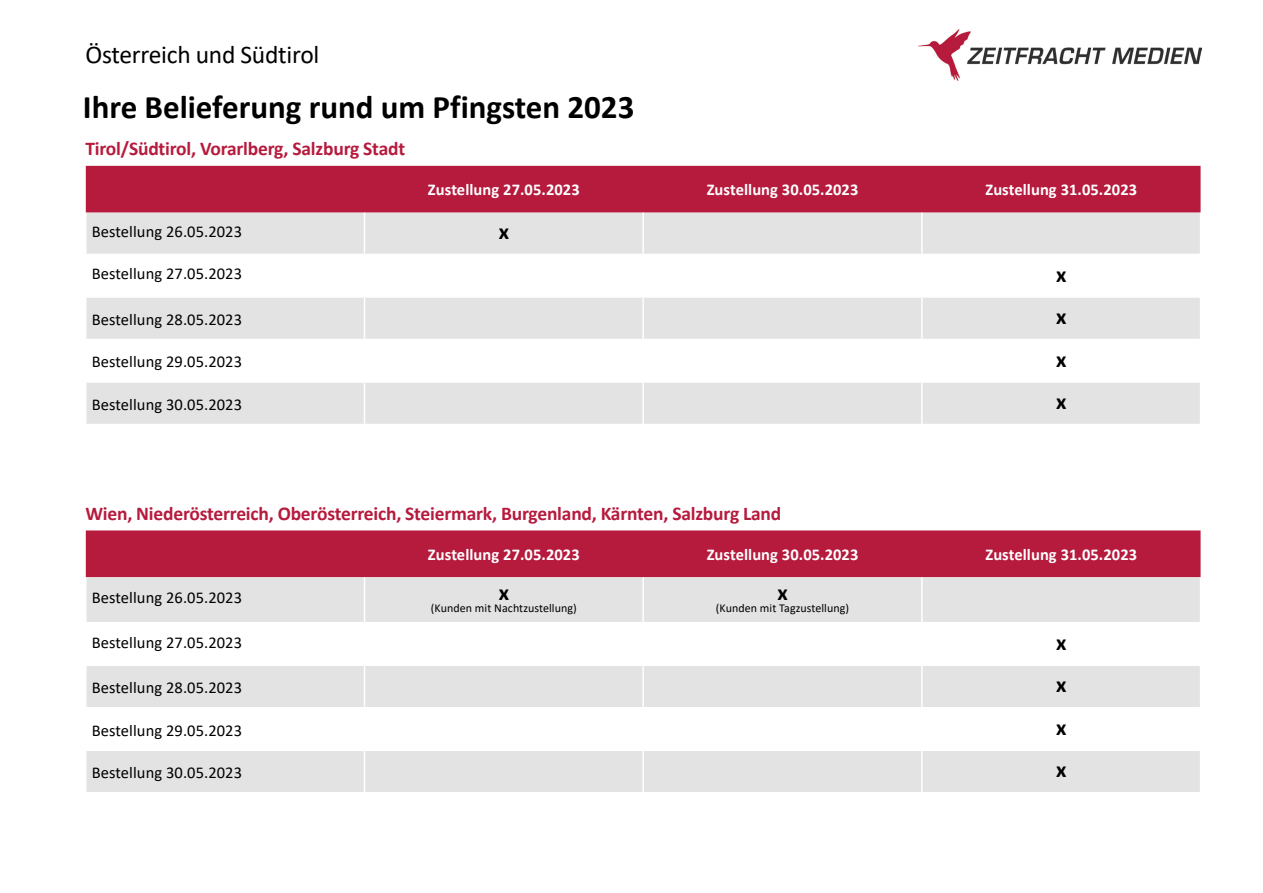
<style>
.page{position:relative;width:1263px;height:893px;background:#fff}
.page>*{position:absolute;margin:0;border:0;box-sizing:border-box;transform-origin:0 0}
.t1{font:700 33px "Calibri";color:#000}
.t2{font:25.5px "Calibri";letter-spacing:-.01em;color:#000}
.t3{font:700 22.5px "Calibri";color:#000}
.t4{font:700 19.5px "Calibri";letter-spacing:-.01em;color:#b61a3d}
.t5{font:16.5px "Calibri";letter-spacing:.005em;color:#000}
.t6{font:700 16.5px "Calibri";letter-spacing:.005em;color:#fff}
.t7{font:12px "Calibri";letter-spacing:.005em;color:#000}
</style>
<div class="page">
<div style="left:86px;top:166px;width:1114px;height:47px;background:#b61a3d"></div>
<div style="left:87px;top:213px;width:1113px;height:211px;background:#e3e3e3"></div>
<svg style="left:87px;top:255px;width:1113px;height:126px"></svg>
<hr style="left:364px;top:254px;width:279px;height:1px;background:#fff">
<hr style="left:364px;top:296px;width:279px;height:2px;background:#fff">
<hr style="left:364px;top:339px;width:279px;height:1px;background:#fff">
<hr style="left:364px;top:381px;width:279px;height:2px;background:#fff">
<hr style="left:642px;top:213px;width:2px;height:41px;background:#fff">
<hr style="left:643px;top:254px;width:279px;height:1px;background:#fff">
<hr style="left:642px;top:255px;width:2px;height:41px;background:#fff">
<hr style="left:643px;top:296px;width:279px;height:2px;background:#fff">
<hr style="left:642px;top:298px;width:2px;height:41px;background:#fff">
<hr style="left:643px;top:339px;width:279px;height:1px;background:#fff">
<hr style="left:642px;top:340px;width:2px;height:41px;background:#fff">
<hr style="left:643px;top:381px;width:279px;height:2px;background:#fff">
<hr style="left:642px;top:383px;width:2px;height:41px;background:#fff">
<hr style="left:921px;top:213px;width:2px;height:41px;background:#fff">
<hr style="left:922px;top:254px;width:279px;height:1px;background:#fff">
<hr style="left:921px;top:255px;width:2px;height:41px;background:#fff">
<hr style="left:922px;top:296px;width:279px;height:2px;background:#fff">
<hr style="left:921px;top:298px;width:2px;height:41px;background:#fff">
<hr style="left:922px;top:339px;width:279px;height:1px;background:#fff">
<hr style="left:921px;top:340px;width:2px;height:41px;background:#fff">
<hr style="left:922px;top:381px;width:279px;height:2px;background:#fff">
<hr style="left:921px;top:383px;width:2px;height:41px;background:#fff">
<hr style="left:364px;top:213px;width:1px;height:41px;background:#fff">
<hr style="left:85px;top:254px;width:279px;height:1px;background:#fff">
<hr style="left:364px;top:255px;width:1px;height:41px;background:#fff">
<hr style="left:85px;top:296px;width:279px;height:2px;background:#fff">
<hr style="left:364px;top:298px;width:1px;height:41px;background:#fff">
<hr style="left:85px;top:339px;width:279px;height:1px;background:#fff">
<hr style="left:364px;top:340px;width:1px;height:41px;background:#fff">
<hr style="left:85px;top:381px;width:279px;height:2px;background:#fff">
<hr style="left:364px;top:383px;width:1px;height:41px;background:#fff">
<div style="left:86px;top:530px;width:1114px;height:47px;background:#b61a3d"></div>
<div style="left:87px;top:577px;width:1113px;height:215px;background:#e3e3e3"></div>
<svg style="left:87px;top:623px;width:1113px;height:126px"></svg>
<hr style="left:364px;top:622px;width:279px;height:1px;background:#fff">
<hr style="left:364px;top:664px;width:279px;height:2px;background:#fff">
<hr style="left:364px;top:707px;width:279px;height:1px;background:#fff">
<hr style="left:364px;top:749px;width:279px;height:2px;background:#fff">
<hr style="left:642px;top:577px;width:2px;height:45px;background:#fff">
<hr style="left:643px;top:622px;width:279px;height:1px;background:#fff">
<hr style="left:642px;top:623px;width:2px;height:41px;background:#fff">
<hr style="left:643px;top:664px;width:279px;height:2px;background:#fff">
<hr style="left:642px;top:666px;width:2px;height:41px;background:#fff">
<hr style="left:643px;top:707px;width:279px;height:1px;background:#fff">
<hr style="left:642px;top:708px;width:2px;height:41px;background:#fff">
<hr style="left:643px;top:749px;width:279px;height:2px;background:#fff">
<hr style="left:642px;top:751px;width:2px;height:41px;background:#fff">
<hr style="left:921px;top:577px;width:2px;height:45px;background:#fff">
<hr style="left:922px;top:622px;width:279px;height:1px;background:#fff">
<hr style="left:921px;top:623px;width:2px;height:41px;background:#fff">
<hr style="left:922px;top:664px;width:279px;height:2px;background:#fff">
<hr style="left:921px;top:666px;width:2px;height:41px;background:#fff">
<hr style="left:922px;top:707px;width:279px;height:1px;background:#fff">
<hr style="left:921px;top:708px;width:2px;height:41px;background:#fff">
<hr style="left:922px;top:749px;width:279px;height:2px;background:#fff">
<hr style="left:921px;top:751px;width:2px;height:41px;background:#fff">
<hr style="left:364px;top:577px;width:1px;height:45px;background:#fff">
<hr style="left:85px;top:622px;width:279px;height:1px;background:#fff">
<hr style="left:364px;top:623px;width:1px;height:41px;background:#fff">
<hr style="left:85px;top:664px;width:279px;height:2px;background:#fff">
<hr style="left:364px;top:666px;width:1px;height:41px;background:#fff">
<hr style="left:85px;top:707px;width:279px;height:1px;background:#fff">
<hr style="left:364px;top:708px;width:1px;height:41px;background:#fff">
<hr style="left:85px;top:749px;width:279px;height:2px;background:#fff">
<hr style="left:364px;top:751px;width:1px;height:41px;background:#fff">
<img style="left:918px;top:30px;width:283px;height:50px">
<h2 class="t2" style="left:85px;top:37px;width:235px">Österreich und Südtirol</h2>
<h1 class="t1" style="left:83px;top:84px;width:553px">Ihre Belieferung rund um Pfingsten 2023</h1>
<p class="t4" style="left:85px;top:135px;width:321px">Tirol/Südtirol, Vorarlberg, Salzburg Stadt</p>
<p class="t6" style="left:428px;top:178px;width:153px">Zustellung 27.05.2023</p>
<p class="t6" style="left:707px;top:178px;width:153px">Zustellung 30.05.2023</p>
<p class="t6" style="left:985px;top:178px;width:153px">Zustellung 31.05.2023</p>
<p class="t5" style="left:92px;top:220px;width:152px">Bestellung 26.05.2023</p>
<h3 class="t3" style="left:499px;top:216px;width:12px">x</h3>
<p class="t5" style="left:92px;top:262px;width:152px">Bestellung 27.05.2023</p>
<h3 class="t3" style="left:1056px;top:258px;width:12px">x</h3>
<p class="t5" style="left:92px;top:308px;width:152px">Bestellung 28.05.2023</p>
<h3 class="t3" style="left:1056px;top:301px;width:12px">x</h3>
<p class="t5" style="left:92px;top:350px;width:152px">Bestellung 29.05.2023</p>
<h3 class="t3" style="left:1056px;top:343px;width:12px">x</h3>
<p class="t5" style="left:92px;top:393px;width:152px">Bestellung 30.05.2023</p>
<h3 class="t3" style="left:1056px;top:386px;width:12px">x</h3>
<p class="t4" style="left:85px;top:499px;width:697px">Wien, Niederösterreich, Oberösterreich, Steiermark, Burgenland, Kärnten, Salzburg Land</p>
<p class="t6" style="left:428px;top:543px;width:153px">Zustellung 27.05.2023</p>
<p class="t6" style="left:707px;top:543px;width:153px">Zustellung 30.05.2023</p>
<p class="t6" style="left:985px;top:543px;width:153px">Zustellung 31.05.2023</p>
<p class="t5" style="left:92px;top:586px;width:152px">Bestellung 26.05.2023</p>
<h3 class="t3" style="left:499px;top:577px;width:12px">x</h3>
<p class="t7" style="left:431px;top:600px;width:147px">(Kunden mit Nachtzustellung)</p>
<h3 class="t3" style="left:777px;top:577px;width:12px">x</h3>
<p class="t7" style="left:716px;top:600px;width:135px">(Kunden mit Tagzustellung)</p>
<p class="t5" style="left:92px;top:631px;width:152px">Bestellung 27.05.2023</p>
<h3 class="t3" style="left:1056px;top:626px;width:12px">x</h3>
<p class="t5" style="left:92px;top:676px;width:152px">Bestellung 28.05.2023</p>
<h3 class="t3" style="left:1056px;top:669px;width:12px">x</h3>
<p class="t5" style="left:92px;top:719px;width:152px">Bestellung 29.05.2023</p>
<h3 class="t3" style="left:1056px;top:711px;width:12px">x</h3>
<p class="t5" style="left:92px;top:761px;width:152px">Bestellung 30.05.2023</p>
<h3 class="t3" style="left:1056px;top:754px;width:12px">x</h3>
</div>
